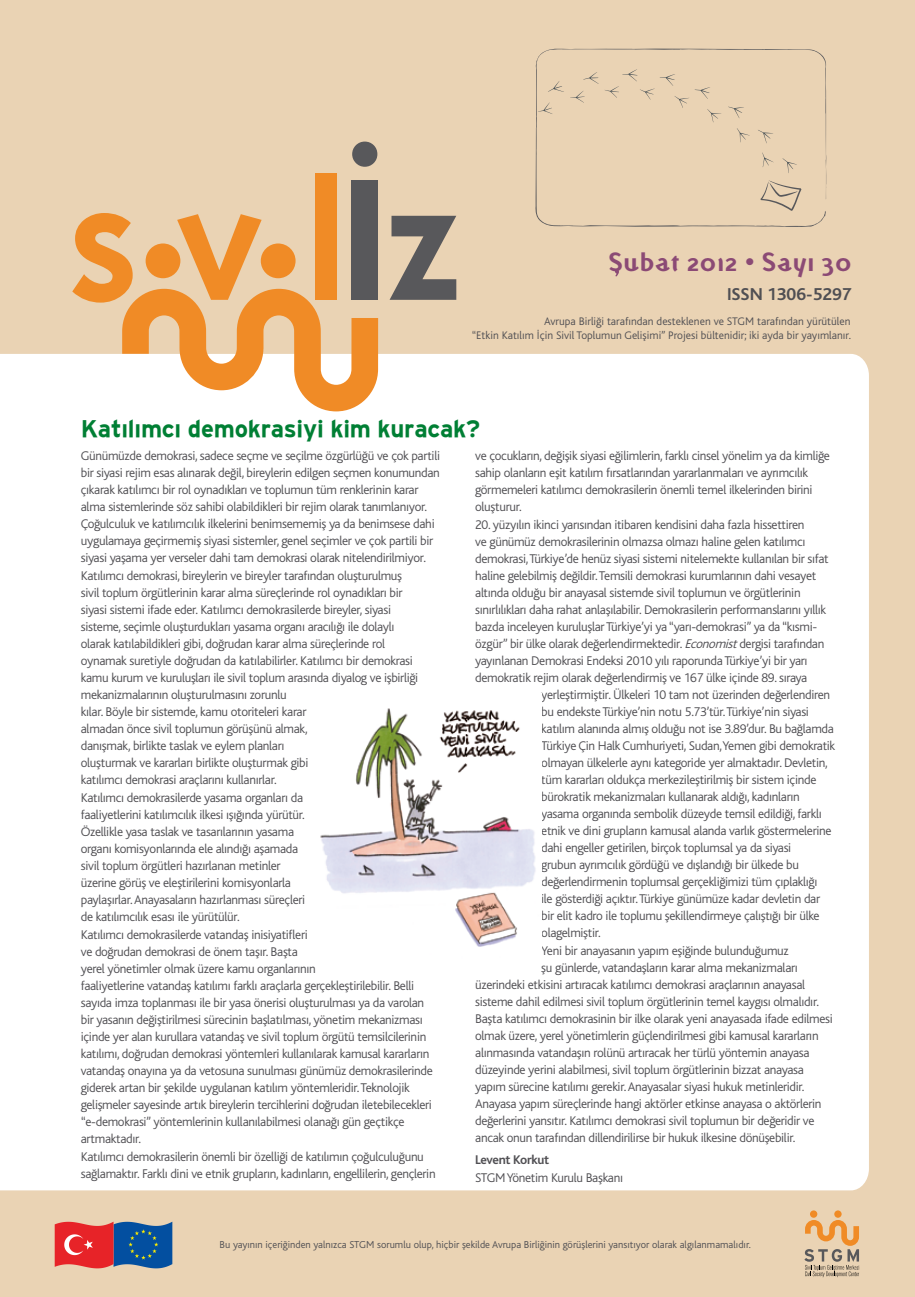
<style>
.page{position:relative;width:915px;height:1297px;background:#fff}
.page>*{position:absolute;margin:0;border:0;box-sizing:border-box;transform-origin:0 0}
.t1{font:700 27px "Ottomat";color:#8b4a75}
.t2{font:24px "Interstate T Bold";letter-spacing:-.01em;color:#007f34}
.t3{font:700 18px "Bliss Turkish";color:#504f53}
.t4{font:300 13.2px/17.1px "Bliss Turkish";letter-spacing:-.025em;color:#504f53}
.t5{font:700 13.2px "Bliss Turkish";letter-spacing:-.025em;color:#504f53}
.t6{font:300 11.55px/13.8px "Bliss Turkish";color:#504f53;text-align:right}
.t7{font:300 10.5px "Bliss Turkish";color:#504f53}
.s1{font-style:italic}
</style>
<div class="page">
<div style="left:0;top:0;width:914px;height:1297px;background:#ead3b4"></div>
<div style="left:0;top:354px;width:868px;height:836px;background:#fff"></div>
<div style="left:809px;top:1210px;width:8px;height:8px;background:#f08b26;border-radius:50%"></div>
<div style="left:834px;top:1210px;width:7px;height:8px;background:#f08b26;border-radius:50%"></div>
<svg style="left:804px;top:1220px;width:55px;height:57px"></svg>
<svg style="left:55px;top:1221px;width:117px;height:47px;background:#84506f"></svg>
<div style="left:351px;top:180px;width:27px;height:120px;background:#58585b"></div>
<svg style="left:352px;top:142px;width:25px;height:25px"></svg>
<svg style="left:72px;top:213px;width:306px;height:198px"></svg>
<div style="left:315px;top:174px;width:22px;height:126px;background:#f08b26"></div>
<svg style="left:389px;top:216px;width:67px;height:84px"></svg>
<svg style="left:535px;top:48px;width:292px;height:179px"></svg>
<svg style="left:760px;top:180px;width:41px;height:31px"></svg>
<svg style="left:537px;top:102px;width:15px;height:12px"></svg>
<svg style="left:570px;top:91px;width:14px;height:12px"></svg>
<svg style="left:727px;top:107px;width:17px;height:11px"></svg>
<svg style="left:757px;top:130px;width:16px;height:13px"></svg>
<svg style="left:736px;top:128px;width:13px;height:14px"></svg>
<svg style="left:782px;top:158px;width:14px;height:15px"></svg>
<svg style="left:762px;top:152px;width:11px;height:15px"></svg>
<svg style="left:604px;top:69px;width:117px;height:53px"></svg>
<svg style="left:583px;top:72px;width:15px;height:12px"></svg>
<svg style="left:547px;top:81px;width:17px;height:11px"></svg>
<img style="left:315px;top:693px;width:226px;height:267px">
<svg style="left:615px;top:269px;width:3px;height:8px"></svg>
<h1 class="t1" style="left:608px;top:245px;width:245px">Subat 2012 • Sayı 30</h1>
<h3 class="t3" style="left:726px;top:285px;width:126px">ISSN 1306-5297</h3>
<p class="t6" style="left:471px;top:314px;width:380px">Avrupa Birliği tarafından desteklenen ve STGM tarafından yürütülen<br>“Etkin Katılım İçin Sivil Toplumun Gelişimi” Projesi bültenidir; iki ayda bir yayımlanır.</p>
<h2 class="t2" style="left:81px;top:416px;width:401px">Katılımcı demokrasiyi kim kuracak?</h2>
<p class="t4" style="left:81px;top:447px;width:360px">Günümüzde demokrasi, sadece seçme ve seçilme özgürlüğü ve çok partili bir siyasi rejim esas alınarak değil, bireylerin edilgen seçmen konumundan çıkarak katılımcı bir rol oynadıkları ve toplumun tüm renklerinin karar alma sistemlerinde söz sahibi olabildikleri bir rejim olarak tanımlanıyor.<br>Çoğulculuk ve katılımcılık ilkelerini benimsememiş ya da benimsese dahi uygulamaya geçirmemiş siyasi sistemler, genel seçimler ve çok partili bir siyasi yaşama yer verseler dahi tam demokrasi olarak nitelendirilmiyor.<br>Katılımcı demokrasi, bireylerin ve bireyler tarafından oluşturulmuş<br>sivil toplum örgütlerinin karar alma süreçlerinde rol oynadıkları bir<br>siyasi sistemi ifade eder. Katılımcı demokrasilerde bireyler, siyasi<br>sisteme, seçimle oluşturdukları yasama organı aracılığı ile dolaylı<br>olarak katılabildikleri gibi, doğrudan karar alma süreçlerinde rol<br>oynamak suretiyle doğrudan da katılabilirler. Katılımcı bir demokrasi kamu kurum ve kuruluşları ile sivil toplum arasında diyalog ve işbirliği mekanizmalarının oluşturulmasını zorunlu<br>kılar. Böyle bir sistemde, kamu otoriteleri karar<br>almadan önce sivil toplumun görüşünü almak,<br>danışmak, birlikte taslak ve eylem planları<br>oluşturmak ve kararları birlikte oluşturmak gibi<br>katılımcı demokrasi araçlarını kullanırlar.<br>Katılımcı demokrasilerde yasama organları da<br>faaliyetlerini katılımcılık ilkesi ışığında yürütür.<br>Özellikle yasa taslak ve tasarılarının yasama<br>organı komisyonlarında ele alındığı aşamada<br>sivil toplum örgütleri hazırlanan metinler<br>üzerine görüş ve eleştirilerini komisyonlarla<br>paylaşırlar. Anayasaların hazırlanması süreçleri<br>de katılımcılık esası ile yürütülür.<br>Katılımcı demokrasilerde vatandaş inisiyatifleri<br>ve doğrudan demokrasi de önem taşır. Başta<br>yerel yönetimler olmak üzere kamu organlarının<br>faaliyetlerine vatandaş katılımı farklı araçlarla gerçekleştirilebilir. Belli sayıda imza toplanması ile bir yasa önerisi oluşturulması ya da varolan bir yasanın değiştirilmesi sürecinin başlatılması, yönetim mekanizması içinde yer alan kurullara vatandaş ve sivil toplum örgütü temsilcilerinin katılımı, doğrudan demokrasi yöntemleri kullanılarak kamusal kararların vatandaş onayına ya da vetosuna sunulması günümüz demokrasilerinde giderek artan bir şekilde uygulanan katılım yöntemleridir. Teknolojik gelişmeler sayesinde artık bireylerin tercihlerini doğrudan iletebilecekleri “e-demokrasi” yöntemlerinin kullanılabilmesi olanağı gün geçtikçe artmaktadır.<br>Katılımcı demokrasilerin önemli bir özelliği de katılımın çoğulculuğunu sağlamaktır. Farklı dini ve etnik grupların, kadınların, engellilerin, gençlerin</p>
<p class="t4" style="left:475px;top:447px;width:356px">ve çocukların, değişik siyasi eğilimlerin, farklı cinsel yönelim ya da kimliğe sahip olanların eşit katılım fırsatlarından yararlanmaları ve ayrımcılık görmemeleri katılımcı demokrasilerin önemli temel ilkelerinden birini oluşturur.</p>
<p class="t4" style="left:475px;top:516px;width:331px">20. yüzyılın ikinci yarısından itibaren kendisini daha fazla hissettiren</p>
<p class="t4" style="left:475px;top:533px;width:332px">ve günümüz demokrasilerinin olmazsa olmazı haline gelen katılımcı</p>
<p class="t4" style="left:475px;top:550px;width:355px">demokrasi, Türkiye’de henüz siyasi sistemi nitelemekte kullanılan bir sıfat</p>
<p class="t4" style="left:475px;top:567px;width:342px">haline gelebilmiş değildir. Temsili demokrasi kurumlarının dahi vesayet</p>
<p class="t4" style="left:475px;top:584px;width:327px">altında olduğu bir anayasal sistemde sivil toplumun ve örgütlerinin</p>
<p class="t4" style="left:475px;top:601px;width:352px">sınırlılıkları daha rahat anlaşılabilir. Demokrasilerin performanslarını yıllık</p>
<p class="t4" style="left:475px;top:618px;width:343px">bazda inceleyen kuruluşlar Türkiye’yi ya “yarı-demokrasi” ya da “kısmi-</p>
<p class="t4" style="left:475px;top:635px;width:350px">özgür” bir ülke olarak değerlendirmektedir. <span class="s1">Economist</span>dergisi tarafından</p>
<p class="t4" style="left:475px;top:652px;width:334px">yayınlanan Demokrasi Endeksi 2010 yılı raporunda Türkiye’yi bir yarı</p>
<p class="t4" style="left:475px;top:669px;width:333px">demokratik rejim olarak değerlendirmiş ve 167 ülke içinde 89. sıraya</p>
<p class="t4" style="left:541px;top:686px;width:290px">yerleştirmiştir. Ülkeleri 10 tam not üzerinden değerlendiren</p>
<p class="t4" style="left:541px;top:703px;width:269px">bu endekste Türkiye’nin notu 5.73’tür. Türkiye’nin siyasi</p>
<p class="t4" style="left:541px;top:720px;width:294px">katılım alanında almış olduğu not ise 3.89’dur. Bu bağlamda</p>
<p class="t4" style="left:541px;top:737px;width:295px">Türkiye Çin Halk Cumhuriyeti, Sudan, Yemen gibi demokratik</p>
<p class="t4" style="left:541px;top:754px;width:288px">olmayan ülkelerle aynı kategoride yer almaktadır. Devletin,</p>
<p class="t4" style="left:541px;top:771px;width:276px">tüm kararları oldukça merkezileştirilmiş bir sistem içinde</p>
<p class="t4" style="left:541px;top:788px;width:260px">bürokratik mekanizmaları kullanarak aldığı, kadınların</p>
<p class="t4" style="left:541px;top:805px;width:282px">yasama organında sembolik düzeyde temsil edildiği, farklı</p>
<p class="t4" style="left:541px;top:822px;width:292px">etnik ve dini grupların kamusal alanda varlık göstermelerine</p>
<p class="t4" style="left:541px;top:839px;width:251px">dahi engeller getirilen, birçok toplumsal ya da siyasi</p>
<p class="t4" style="left:541px;top:856px;width:259px">grubun ayrımcılık gördüğü ve dışlandığı bir ülkede bu</p>
<p class="t4" style="left:541px;top:873px;width:277px">değerlendirmenin toplumsal gerçekliğimizi tüm çıplaklığı</p>
<p class="t4" style="left:541px;top:890px;width:280px">ile gösterdiği açıktır. Türkiye günümüze kadar devletin dar</p>
<p class="t4" style="left:541px;top:907px;width:280px">bir elit kadro ile toplumu şekillendirmeye çalıştığı bir ülke</p>
<p class="t4" style="left:541px;top:924px;width:61px">olagelmiştir.</p>
<p class="t4" style="left:541px;top:942px;width:249px">Yeni bir anayasanın yapım eşiğinde bulunduğumuz</p>
<p class="t4" style="left:541px;top:959px;width:258px">şu günlerde, vatandaşların karar alma mekanizmaları</p>
<p class="t4" style="left:475px;top:976px;width:331px">üzerindeki etkisini artıracak katılımcı demokrasi araçlarının anayasal</p>
<p class="t4" style="left:475px;top:993px;width:345px">sisteme dahil edilmesi sivil toplum örgütlerinin temel kaygısı olmalıdır.</p>
<p class="t4" style="left:475px;top:1010px;width:359px">Başta katılımcı demokrasinin bir ilke olarak yeni anayasada ifade edilmesi</p>
<p class="t4" style="left:475px;top:1027px;width:345px">olmak üzere, yerel yönetimlerin güçlendirilmesi gibi kamusal kararların</p>
<p class="t4" style="left:475px;top:1045px;width:336px">alınmasında vatandaşın rolünü artıracak her türlü yöntemin anayasa</p>
<p class="t4" style="left:475px;top:1062px;width:330px">düzeyinde yerini alabilmesi, sivil toplum örgütlerinin bizzat anayasa</p>
<p class="t4" style="left:475px;top:1079px;width:331px">yapım sürecine katılımı gerekir. Anayasalar siyasi hukuk metinleridir.</p>
<p class="t4" style="left:475px;top:1096px;width:348px">Anayasa yapım süreçlerinde hangi aktörler etkinse anayasa o aktörlerin</p>
<p class="t4" style="left:475px;top:1113px;width:341px">değerlerini yansıtır. Katılımcı demokrasi sivil toplumun bir değeridir ve</p>
<p class="t4" style="left:475px;top:1130px;width:321px">ancak onun tarafından dillendirilirse bir hukuk ilkesine dönüşebilir.</p>
<p class="t5" style="left:475px;top:1152px;width:76px">Levent Korkut</p>
<p class="t4" style="left:475px;top:1169px;width:149px">STGM Yönetim Kurulu Başkanı</p>
<p class="t7" style="left:219px;top:1239px;width:532px">Bu yayının içeriğinden yalnızca STGM sorumlu olup, hiçbir şekilde Avrupa Birliğinin görüşlerini yansıtıyor olarak algılanmamalıdır.</p>
</div>
